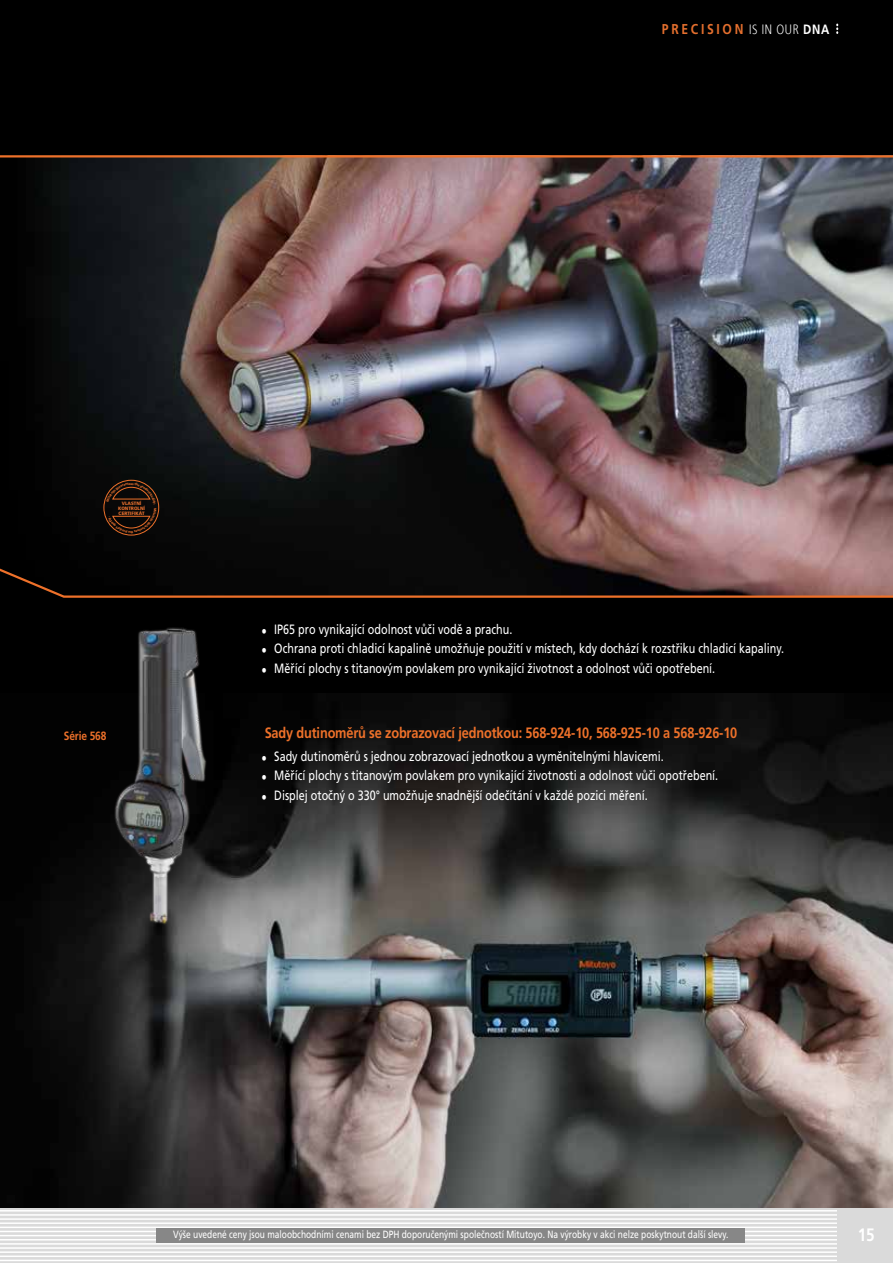
<style>
.page{position:relative;width:893px;height:1263px;background:#fff}
.page>*{position:absolute;margin:0;border:0;box-sizing:border-box;transform-origin:0 0}
.t1{font:700 18px "Mitutoyo Frutiger";color:#fff}
.t2{font:700 15px "Mitutoyo Frutiger";letter-spacing:-.01em;color:#ee712a}
.t3{font:700 14.25px "Mitutoyo Frutiger";letter-spacing:.19em;color:#e46f2e}
.t4{font:13.5px "Mitutoyo Frutiger";color:#fff}
.t5{font:700 12px "Mitutoyo Frutiger";letter-spacing:-.01em;color:#ee712a}
.t6{font:10.5px "Mitutoyo Frutiger";color:#fff}
.t7{font:900 4.8px/5.2px "Mitutoyo Frutiger";color:#e46f2e;text-align:center}
.s1{font-weight:300;font-size:13.5px;color:#fff}
.s2{font-size:13.5px;color:#fff}
</style>
<div class="page">
<div style="left:0;top:1208px;width:838px;height:55px;background:#dadada"></div>
<hr style="left:0;top:1210px;width:838px;height:1px;background:#fff">
<hr style="left:0;top:1214px;width:838px;height:2px;background:#fff">
<hr style="left:0;top:1218px;width:838px;height:2px;background:#fff">
<hr style="left:0;top:1222px;width:838px;height:2px;background:#fff">
<hr style="left:0;top:1226px;width:838px;height:2px;background:#fff">
<hr style="left:0;top:1231px;width:838px;height:1px;background:#fff">
<hr style="left:0;top:1235px;width:838px;height:1px;background:#fff">
<hr style="left:0;top:1239px;width:838px;height:1px;background:#fff">
<hr style="left:0;top:1243px;width:838px;height:1px;background:#fff">
<hr style="left:0;top:1247px;width:838px;height:2px;background:#fff">
<hr style="left:0;top:1251px;width:838px;height:2px;background:#fff">
<hr style="left:0;top:1255px;width:838px;height:2px;background:#fff">
<hr style="left:0;top:1260px;width:838px;height:1px;background:#fff">
<div style="left:838px;top:1208px;width:55px;height:55px;background:#dadada"></div>
<div style="left:156px;top:1229px;width:589px;height:14px;background:#878787"></div>
<div style="left:0;top:0;width:893px;height:155px;background:#000"></div>
<div style="left:0;top:155px;width:893px;height:1053px;background:#000"></div>
<img style="left:40px;top:693px;width:853px;height:515px">
<img style="left:0;top:157px;width:893px;height:384px">
<hr style="left:0;top:155px;width:893px;height:2px;background:#ee712a">
<svg style="left:0;top:541px;width:893px;height:57px"></svg>
<img style="left:111px;top:627px;width:108px;height:315px">
<svg style="left:836px;top:24px;width:2px;height:10px"></svg>
<svg style="left:103px;top:480px;width:56px;height:56px"></svg>
<p class="t3" style="left:662px;top:21px;width:169px">PRECISION <span class="s1">IS IN OUR</span> <span class="s2">DNA</span></p>
<p class="t7" style="left:118px;top:500px;width:29px">VLASTNÍ<br>KONTROLNÍ<br>CERTIFIKÁT</p>
<p class="t4" style="left:261px;top:621px;width:252px">• IP65 pro vynikající odolnost vůči vodě a prachu.</p>
<p class="t4" style="left:261px;top:640px;width:524px">• Ochrana proti chladicí kapalině umožňuje použití v místech, kdy dochází k rozstřiku chladicí kapaliny.</p>
<p class="t4" style="left:261px;top:660px;width:455px">• Měřící plochy s titanovým povlakem pro vynikající životnost a odolnost vůči opotřebení.</p>
<p class="t5" style="left:64px;top:729px;width:44px">Série 568</p>
<p class="t2" style="left:265px;top:724px;width:474px">Sady dutinoměrů se zobrazovací jednotkou: 568-924-10, 568-925-10 a 568-926-10</p>
<p class="t4" style="left:261px;top:748px;width:404px">• Sady dutinoměrů s jednou zobrazovací jednotkou a vyměnitelnými hlavicemi.</p>
<p class="t4" style="left:261px;top:767px;width:458px">• Měřící plochy s titanovým povlakem pro vynikající životnosti a odolnost vůči opotřebení.</p>
<p class="t4" style="left:261px;top:787px;width:388px">• Displej otočný o 330° umožňuje snadnější odečítání v každé pozici měření.</p>
<p class="t6" style="left:173px;top:1228px;width:557px">Výše uvedené ceny jsou maloobchodními cenami bez DPH doporučenými společností Mitutoyo. Na výrobky v akci nelze poskytnout další slevy.</p>
<h1 class="t1" style="left:858px;top:1224px;width:19px">15</h1>
</div>
